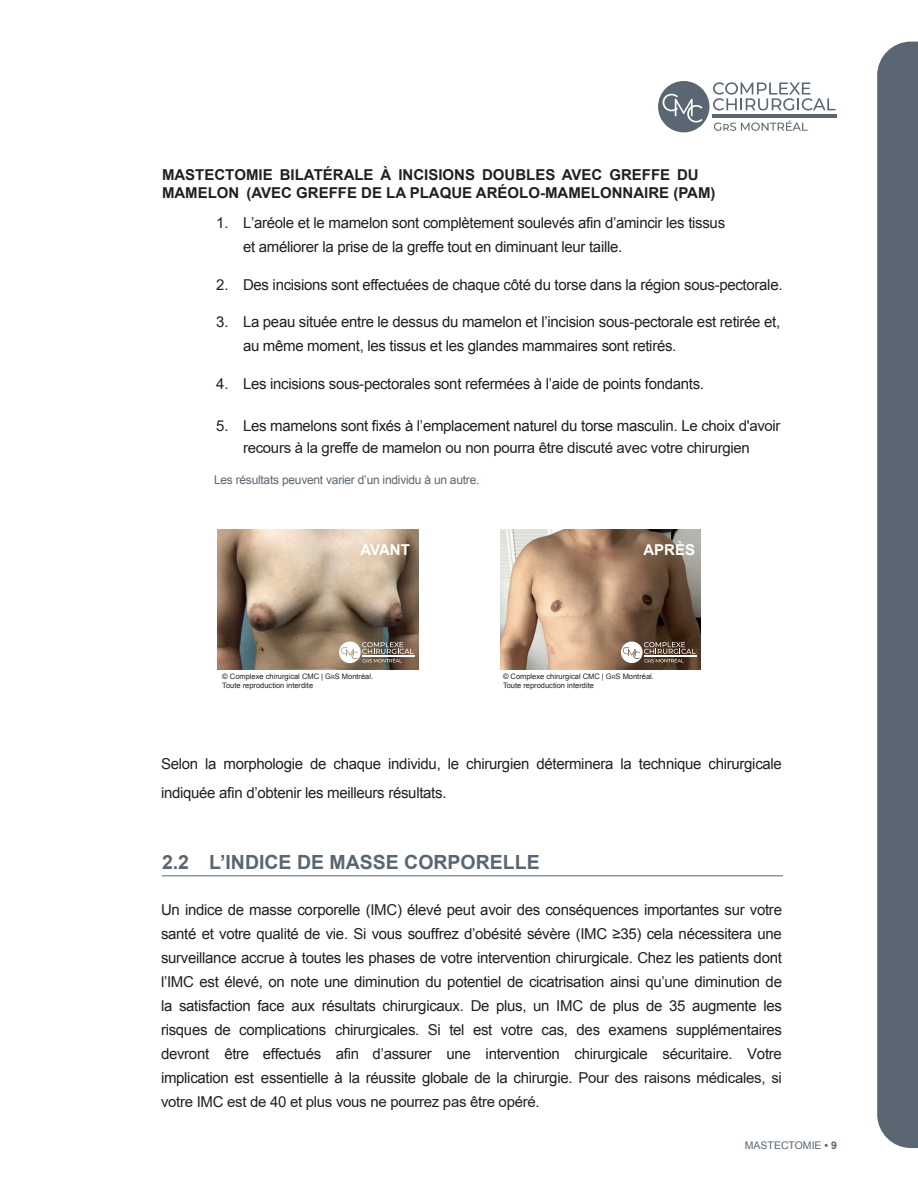
<style>
.page{position:relative;width:918px;height:1188px;background:#fff}
.page>*{position:absolute;margin:0;border:0;box-sizing:border-box;transform-origin:0 0}
.t1{font:700 19.5px "Arial";color:#5a6671}
.t2{font:15px/24px "Arial";letter-spacing:-.02em;color:#231f20}
.t3{font:15px/22.5px "Arial";letter-spacing:-.02em;color:#231f20;text-align:center}
.t4{font:700 15px/18px "Arial";color:#231f20}
.t5{font:700 15px "Arial";color:#fff}
.t6{font:12px "Arial";letter-spacing:-.02em;color:#5a6671}
.t7{font:10.5px "Arial";color:#5a6671}
.t8{font:7.5px/9px "Arial";color:#231f20}
.s1{font-style:inherit}
.s2{font-size:5.25px}
.s3{font-weight:700}
</style>
<div class="page">
<div style="left:658px;top:81px;width:51px;height:51px;background:#5a6671;border-radius:50%"></div>
<svg style="left:663px;top:94px;width:40px;height:29px"></svg>
<svg style="left:714px;top:120px;width:94px;height:11px"></svg>
<hr style="left:712px;top:115px;width:125px;height:3px;background:#5a6671">
<svg style="left:713px;top:82px;width:123px;height:29px"></svg>
<div style="left:877px;top:42px;width:41px;height:1106px;background:#5a6671"></div>
<hr style="left:162px;top:875px;width:621px;height:1px;background:#5a6671">
<img style="left:217px;top:529px;width:202px;height:140px">
<img style="left:500px;top:529px;width:200px;height:140px">
<hr style="left:362px;top:656px;width:53px;height:1px;background:#fff">
<svg style="left:339px;top:642px;width:75px;height:21px"></svg>
<svg style="left:621px;top:642px;width:75px;height:21px"></svg>
<p class="t4" style="left:162px;top:166px;width:555px">MASTECTOMIE BILATÉRALE À INCISIONS DOUBLES AVEC GREFFE DU<br>MAMELON (AVEC GREFFE DE LA PLAQUE ARÉOLO-MAMELONNAIRE (PAM)</p>
<p class="t2" style="left:243px;top:211px;width:484px;text-indent:-27px"><span class="s1">1.</span> L’aréole et le mamelon sont complètement soulevés afin d’amincir les tissus et améliorer la prise de la greffe tout en diminuant leur taille.</p>
<p class="t2" style="left:216px;top:272px;width:568px"><span class="s1">2.</span> Des incisions sont effectuées de chaque côté du torse dans la région sous-pectorale.</p>
<p class="t2" style="left:243px;top:310px;width:539px;text-indent:-27px"><span class="s1">3.</span> La peau située entre le dessus du mamelon et l’incision sous-pectorale est retirée et, au même moment, les tissus et les glandes mammaires sont retirés.</p>
<p class="t2" style="left:216px;top:371px;width:489px"><span class="s1">4.</span> Les incisions sous-pectorales sont refermées à l’aide de points fondants.</p>
<p class="t3" style="left:216px;top:414px;width:566px">5. <span class="s1">Les mamelons sont fixés à l’emplacement naturel du torse masculin.</span> Le choix d'avoir recours à la greffe de mamelon ou non pourra être discuté avec votre chirurgien</p>
<p class="t6" style="left:214px;top:473px;width:267px">Les résultats peuvent varier d’un individu à un autre.</p>
<p class="t5" style="left:360px;top:541px;width:51px">AVANT</p>
<p class="t5" style="left:643px;top:541px;width:53px">APRÈS</p>
<p class="t8" style="left:222px;top:672px;width:151px">© Complexe chirurgical CMC | G<span class="s2">r</span>S Montréal.<br>Toute reproduction interdite</p>
<p class="t8" style="left:503px;top:672px;width:151px">© Complexe chirurgical CMC | G<span class="s2">r</span>S Montréal.<br>Toute reproduction interdite</p>
<p class="t2" style="left:161px;top:750px;width:622px;line-height:28.5px">Selon la morphologie de chaque individu, le chirurgien déterminera la technique chirurgicale indiquée afin d’obtenir les meilleurs résultats.</p>
<h1 class="t1" style="left:162px;top:852px;width:379px">2.2 L’INDICE DE MASSE CORPORELLE</h1>
<p class="t2" style="left:161px;top:898px;width:623px;text-align:justify">Un indice de masse corporelle (IMC) élevé peut avoir des conséquences importantes sur votre santé et votre qualité de vie. Si vous souffrez d’obésité sévère (IMC ≥35) cela nécessitera une surveillance accrue à toutes les phases de votre intervention chirurgicale. Chez les patients dont l’IMC est élevé, on note une diminution du potentiel de cicatrisation ainsi qu’une diminution de la satisfaction face aux résultats chirurgicaux. De plus, un IMC de plus de 35 augmente les risques de complications chirurgicales. Si tel est votre cas, des examens supplémentaires devront être effectués afin d’assurer une intervention chirurgicale sécuritaire. Votre implication est essentielle à la réussite globale de la chirurgie. Pour des raisons médicales, si votre IMC est de 40 et plus vous ne pourrez pas être opéré.</p>
<p class="t7" style="left:745px;top:1140px;width:94px">MASTECTOMIE <span class="s3">• 9</span></p>
</div>
